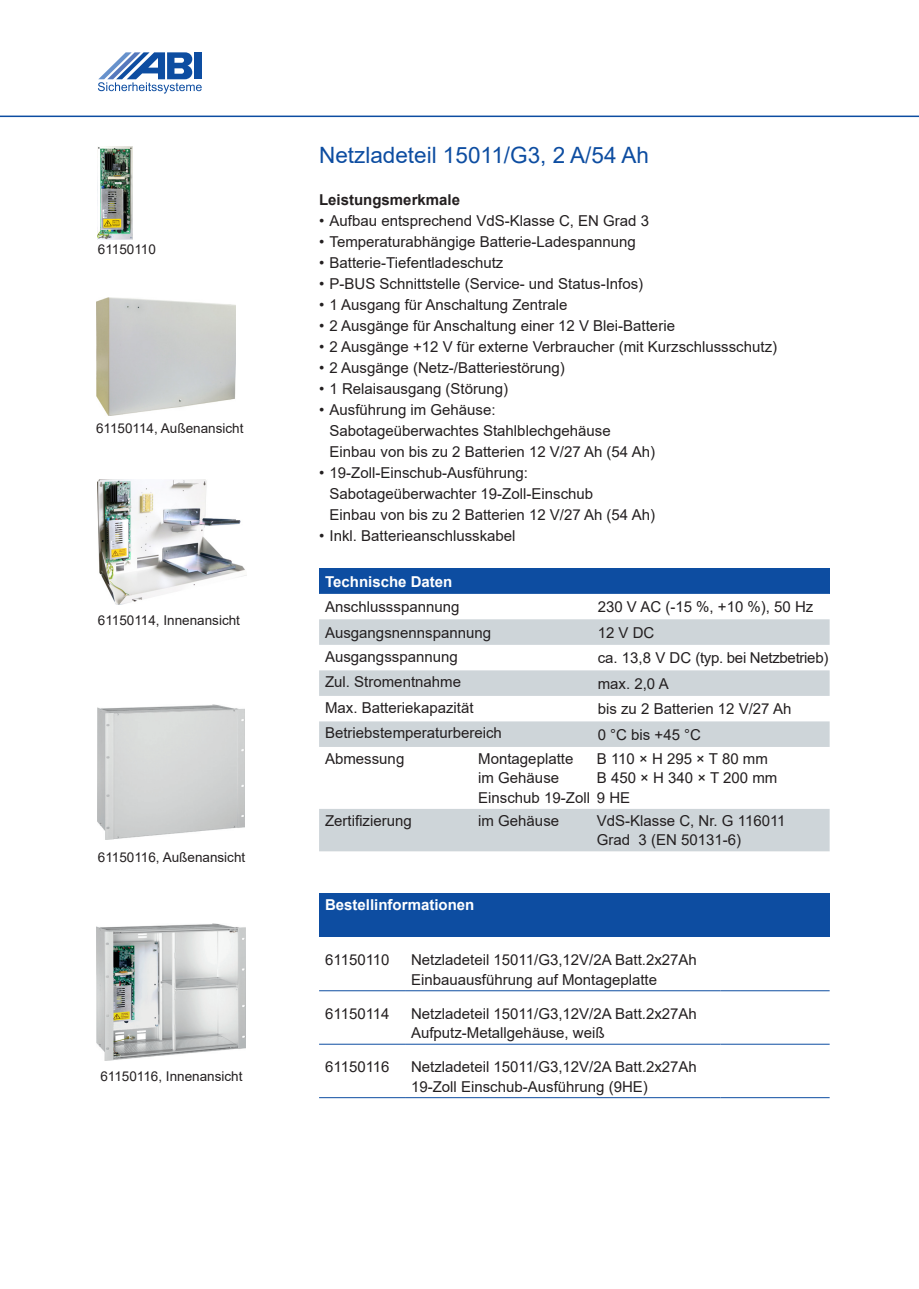
<style>
.page{position:relative;width:919px;height:1289px;background:#fff}
.page>*{position:absolute;margin:0;border:0;box-sizing:border-box;transform-origin:0 0}
.Überschrift_blau_mW{font:22.5px "Arial";color:#0d4da1}
.Bestellinfos_Zeile1{font:15px "Arial";color:#231f20}
.Technische_Daten_Inh{font:15px/19.5px "Arial";color:#231f20}
.Fließtext{font:15px "Arial";color:#231f20}
.Bestellinfos_Zeile2{font:15px "Arial";color:#231f20}
.Technische_Daten_Inh-2{font:15px "Arial";letter-spacing:-.02em;color:#231f20}
.Artikelnummer{font:15px "Arial";color:#231f20}
.Überschrift_Bestelli{font:700 15px "Arial";color:#fff}
.Überschrift_schwarz{font:700 15px "Arial";color:#231f20}
.Überschrift{font:700 15px "Arial";color:#fff}
.Bildunterschrift{font:13.5px "Arial";color:#231f20}
.Text_im_verankertem{font:13.5px "Arial";color:#231f20}
</style>
<div class="page">
<hr style="left:0;top:116px;width:918px;height:1px;background:#0d4da1">
<svg style="left:98px;top:52px;width:104px;height:42px"></svg>
<div style="left:319px;top:568px;width:510px;height:26px;background:#0d4da1"></div>
<svg style="left:319px;top:619px;width:510px;height:232px;fill:#d3d9dd"></svg>
<div style="left:319px;top:893px;width:510px;height:44px;background:#0d4da1"></div>
<hr style="left:319px;top:990px;width:86px;height:1px;background:#0d4da1">
<hr style="left:405px;top:990px;width:315px;height:1px;background:#0d4da1">
<hr style="left:720px;top:990px;width:109px;height:1px;background:#0d4da1">
<hr style="left:319px;top:1043px;width:86px;height:1px;background:#0d4da1">
<hr style="left:405px;top:1043px;width:315px;height:1px;background:#0d4da1">
<hr style="left:720px;top:1043px;width:109px;height:1px;background:#0d4da1">
<hr style="left:319px;top:1097px;width:86px;height:1px;background:#0d4da1">
<hr style="left:405px;top:1097px;width:315px;height:1px;background:#0d4da1">
<hr style="left:720px;top:1097px;width:109px;height:1px;background:#0d4da1">
<img style="left:96px;top:297px;width:139px;height:118px">
<img style="left:97px;top:923px;width:149px;height:137px">
<img style="left:98px;top:147px;width:34px;height:92px">
<img style="left:98px;top:479px;width:149px;height:125px">
<img style="left:98px;top:704px;width:146px;height:135px">
<p class="Bildunterschrift" style="left:98px;top:240px;width:60px">61150110</p>
<p class="Bildunterschrift" style="left:96px;top:419px;width:149px">61150114, Außenansicht</p>
<p class="Bildunterschrift" style="left:98px;top:610px;width:144px">61150114, Innenansicht</p>
<p class="Bildunterschrift" style="left:98px;top:848px;width:149px">61150116, Außenansicht</p>
<p class="Text_im_verankertem" style="left:100px;top:1066px;width:144px">61150116, Innenansicht</p>
<p class="Überschrift_blau_mW" style="left:319px;top:140px;width:331px">Netzladeteil 15011/G3, 2 A/54 Ah</p>
<p class="Überschrift_schwarz" style="left:319px;top:189px;width:142px">Leistungsmerkmale</p>
<p class="Bestellinfos_Zeile1" style="left:319px;top:210px;width:331px">• Aufbau entsprechend VdS-Klasse C, EN Grad 3</p>
<p class="Bestellinfos_Zeile1" style="left:319px;top:231px;width:318px">• Temperaturabhängige Batterie-Ladespannung</p>
<p class="Bestellinfos_Zeile1" style="left:319px;top:252px;width:186px">• Batterie-Tiefentladeschutz</p>
<p class="Bestellinfos_Zeile1" style="left:319px;top:273px;width:325px">• P-BUS Schnittstelle (Service- und Status-Infos)</p>
<p class="Bestellinfos_Zeile1" style="left:319px;top:294px;width:250px">• 1 Ausgang für Anschaltung Zentrale</p>
<p class="Bestellinfos_Zeile1" style="left:319px;top:315px;width:357px">• 2 Ausgänge für Anschaltung einer 12 V Blei-Batterie</p>
<p class="Bestellinfos_Zeile1" style="left:319px;top:336px;width:459px">• 2 Ausgänge +12 V für externe Verbraucher (mit Kurzschlussschutz)</p>
<p class="Bestellinfos_Zeile1" style="left:319px;top:357px;width:247px">• 2 Ausgänge (Netz-/Batteriestörung)</p>
<p class="Bestellinfos_Zeile1" style="left:319px;top:378px;width:190px">• 1 Relaisausgang (Störung)</p>
<p class="Bestellinfos_Zeile1" style="left:319px;top:399px;width:178px">• Ausführung im Gehäuse:</p>
<p class="Fließtext" style="left:329px;top:420px;width:282px">Sabotageüberwachtes Stahlblechgehäuse</p>
<p class="Fließtext" style="left:329px;top:441px;width:327px">Einbau von bis zu 2 Batterien 12 V/27 Ah (54 Ah)</p>
<p class="Bestellinfos_Zeile1" style="left:319px;top:462px;width:210px">• 19-Zoll-Einschub-Ausführung:</p>
<p class="Fließtext" style="left:329px;top:483px;width:265px">Sabotageüberwachter 19-Zoll-Einschub</p>
<p class="Fließtext" style="left:329px;top:504px;width:327px">Einbau von bis zu 2 Batterien 12 V/27 Ah (54 Ah)</p>
<p class="Bestellinfos_Zeile1" style="left:319px;top:525px;width:198px">• Inkl. Batterieanschlusskabel</p>
<p class="Überschrift" style="left:325px;top:570px;width:129px">Technische Daten</p>
<p class="Technische_Daten_Inh" style="left:325px;top:597px;width:136px">Anschlussspannung</p>
<p class="Technische_Daten_Inh" style="left:597px;top:597px;width:217px">230 V AC (-15 %, +10 %), 50 Hz</p>
<p class="Technische_Daten_Inh" style="left:325px;top:622px;width:167px">Ausgangsnennspannung</p>
<p class="Technische_Daten_Inh" style="left:597px;top:622px;width:58px">12 V DC</p>
<p class="Technische_Daten_Inh" style="left:325px;top:646px;width:134px">Ausgangsspannung</p>
<p class="Technische_Daten_Inh-2" style="left:597px;top:647px;width:232px">ca. 13,8 V DC (typ. bei Netzbetrieb)</p>
<p class="Technische_Daten_Inh" style="left:325px;top:672px;width:137px">Zul. Stromentnahme</p>
<p class="Technische_Daten_Inh" style="left:597px;top:673px;width:72px">max. 2,0 A</p>
<p class="Technische_Daten_Inh" style="left:325px;top:697px;width:150px">Max. Batteriekapazität</p>
<p class="Technische_Daten_Inh" style="left:597px;top:699px;width:195px">bis zu 2 Batterien 12 V/27 Ah</p>
<p class="Technische_Daten_Inh" style="left:325px;top:723px;width:178px">Betriebstemperaturbereich</p>
<p class="Technische_Daten_Inh" style="left:597px;top:724px;width:105px">0 °C bis +45 °C</p>
<p class="Technische_Daten_Inh" style="left:325px;top:748px;width:81px">Abmessung</p>
<p class="Technische_Daten_Inh" style="left:478px;top:748px;width:97px">Montageplatte</p>
<p class="Technische_Daten_Inh" style="left:596px;top:748px;width:172px">B 110 × H 295 × T 80 mm</p>
<p class="Technische_Daten_Inh" style="left:478px;top:768px;width:82px">im Gehäuse</p>
<p class="Technische_Daten_Inh" style="left:596px;top:768px;width:182px">B 450 × H 340 × T 200 mm</p>
<p class="Technische_Daten_Inh" style="left:478px;top:787px;width:153px">Einschub 19-Zoll 9 HE</p>
<p class="Technische_Daten_Inh" style="left:325px;top:810px;width:88px">Zertifizierung</p>
<p class="Technische_Daten_Inh" style="left:478px;top:810px;width:82px">im Gehäuse</p>
<p class="Technische_Daten_Inh" style="left:596px;top:810px;width:190px">VdS-Klasse C, Nr. G 116011<br>Grad 3 (EN 50131-6)</p>
<p class="Überschrift_Bestelli" style="left:325px;top:894px;width:151px">Bestellinformationen</p>
<p class="Artikelnummer" style="left:325px;top:949px;width:66px">61150110</p>
<p class="Bestellinfos_Zeile1" style="left:411px;top:949px;width:287px">Netzladeteil 15011/G3,12V/2A Batt.2x27Ah</p>
<p class="Bestellinfos_Zeile2" style="left:411px;top:969px;width:247px">Einbauausführung auf Montageplatte</p>
<p class="Artikelnummer" style="left:325px;top:1003px;width:66px">61150114</p>
<p class="Bestellinfos_Zeile1" style="left:411px;top:1003px;width:287px">Netzladeteil 15011/G3,12V/2A Batt.2x27Ah</p>
<p class="Bestellinfos_Zeile2" style="left:411px;top:1022px;width:195px">Aufputz-Metallgehäuse, weiß</p>
<p class="Artikelnummer" style="left:325px;top:1056px;width:66px">61150116</p>
<p class="Bestellinfos_Zeile1" style="left:411px;top:1056px;width:287px">Netzladeteil 15011/G3,12V/2A Batt.2x27Ah</p>
<p class="Bestellinfos_Zeile2" style="left:411px;top:1076px;width:238px">19-Zoll Einschub-Ausführung (9HE)</p>
</div>
